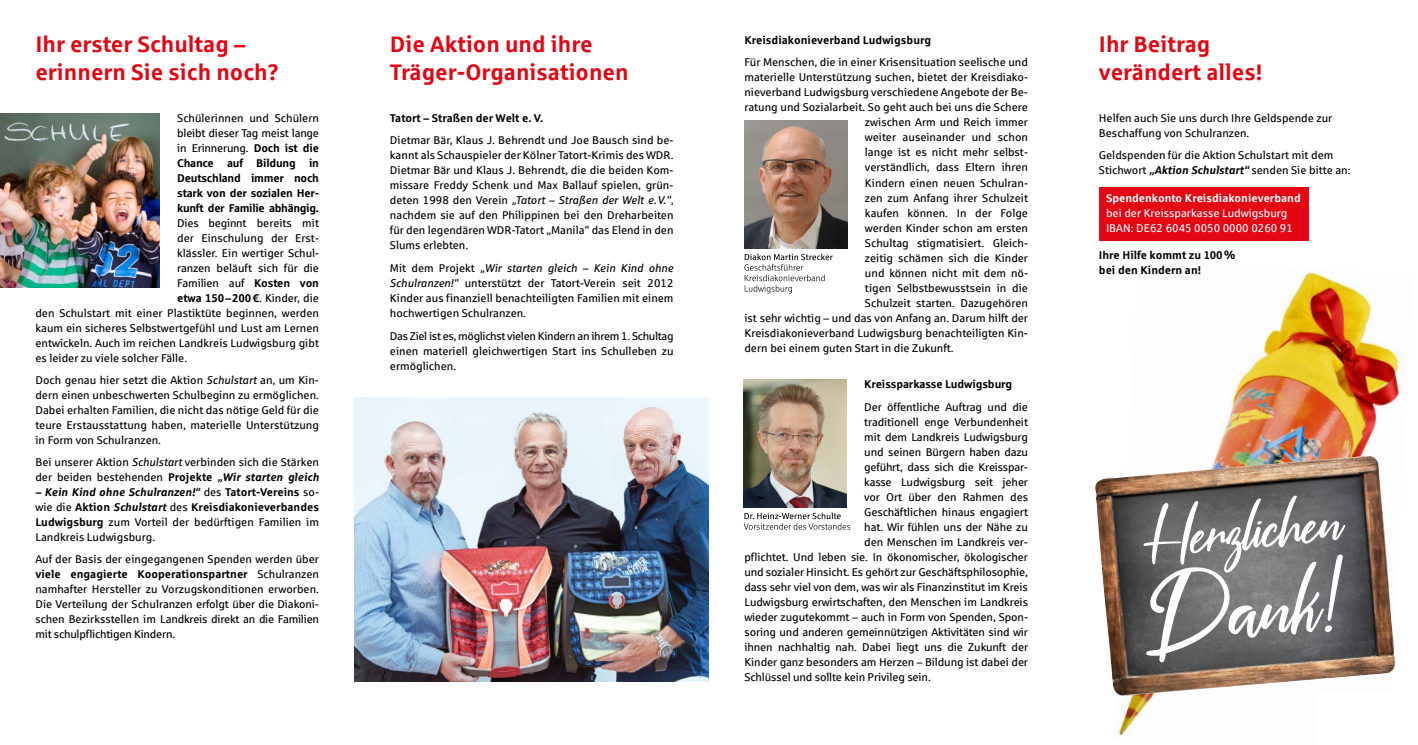
<style>
.page{position:relative;width:1418px;height:745px;background:#fff}
.page>*{position:absolute;margin:0;border:0;box-sizing:border-box;transform-origin:0 0}
.t1{font:700 22.5px/27.5px "Sparkasse Rg";color:#e30613}
.t2{font:11.25px/15px "Sparkasse Rg";color:#000;text-align:justify}
.t3{font:700 11.25px/15px "Sparkasse Rg";letter-spacing:-.01em;color:#000;text-align:justify}
.t4{font:11.25px "Sparkasse Rg";letter-spacing:-.02em;color:#000}
.t5{font:11.25px/15px "Sparkasse Rg";color:#fff}
.t6{font:700 11.25px "Sparkasse Rg";color:#fff}
.s1{font-weight:400}
.s2{font-weight:700}
.s3{font-style:italic}
.s4{font-weight:700;font-style:italic}
</style>
<div class="page">
<img style="left:1118px;top:272px;width:282px;height:464px">
<div style="left:1098px;top:187px;width:209px;height:53px;background:#e30613"></div>
<img style="left:354px;top:397px;width:355px;height:283px">
<img style="left:743px;top:379px;width:103px;height:128px">
<svg style="left:743px;top:512px;width:107px;height:17px"></svg>
<img style="left:1095px;top:455px;width:302px;height:244px">
<svg style="left:1142px;top:494px;width:203px;height:168px"></svg>
<div style="left:1315px;top:691px;width:102px;height:53px;background:#fff"></div>
<img style="left:744px;top:120px;width:103px;height:128px">
<svg style="left:744px;top:253px;width:88px;height:40px"></svg>
<img style="left:0;top:113px;width:159px;height:174px">
<p class="t3" style="left:744px;top:32px;width:188px">Kreisdiakonieverband Ludwigsburg</p>
<p class="t2" style="left:744px;top:55px;width:285px">Für Menschen, die in einer Krisensituation seelische und</p>
<p class="t2" style="left:744px;top:70px;width:285px">materielle Unterstützung suchen, bietet der Kreisdiako-</p>
<p class="t2" style="left:744px;top:85px;width:285px">nieverband Ludwigsburg verschiedene Angebote der Be-</p>
<p class="t2" style="left:744px;top:100px;width:285px">ratung und Sozialarbeit. So geht auch bei uns die Schere</p>
<p class="t2" style="left:865px;top:115px;width:165px">zwischen Arm und Reich immer</p>
<p class="t2" style="left:865px;top:130px;width:164px">weiter auseinander und schon</p>
<p class="t2" style="left:865px;top:145px;width:165px">lange ist es nicht mehr selbst-</p>
<p class="t2" style="left:865px;top:160px;width:164px">verständlich, dass Eltern ihren</p>
<p class="t2" style="left:865px;top:175px;width:164px">Kindern einen neuen Schulran-</p>
<p class="t2" style="left:865px;top:190px;width:164px">zen zum Anfang ihrer Schulzeit</p>
<p class="t2" style="left:865px;top:205px;width:164px">kaufen können. In der Folge</p>
<p class="t2" style="left:865px;top:220px;width:164px">werden Kinder schon am ersten</p>
<p class="t2" style="left:865px;top:235px;width:165px">Schultag stigmatisiert. Gleich-</p>
<p class="t2" style="left:865px;top:250px;width:165px">zeitig schämen sich die Kinder</p>
<p class="t2" style="left:865px;top:265px;width:164px">und können nicht mit dem nö-</p>
<p class="t2" style="left:865px;top:280px;width:164px">tigen Selbstbewusstsein in die</p>
<p class="t2" style="left:865px;top:295px;width:164px">Schulzeit starten. Dazugehören</p>
<p class="t2" style="left:744px;top:310px;width:285px">ist sehr wichtig – und das von Anfang an. Darum hilft der</p>
<p class="t2" style="left:744px;top:325px;width:285px">Kreisdiakonieverband Ludwigsburg benachteiligten Kin-</p>
<p class="t2" style="left:744px;top:340px;width:211px">dern bei einem guten Start in die Zukunft.</p>
<h1 class="t1" style="left:35px;top:30px;width:245px">Ihr erster Schultag – erinnern Sie sich noch?</h1>
<h1 class="t1" style="left:390px;top:30px;width:240px">Die Aktion und ihre<br>Träger-Organisationen</h1>
<h1 class="t1" style="left:1098px;top:30px;width:165px">Ihr Beitrag verändert alles!</h1>
<p class="t3" style="left:177px;top:110px;width:143px"><span class="s1">Schülerinnen und Schülern bleibt dieser Tag meist lange in Erinnerung.</span> Doch ist die Chance auf Bildung in Deutschland immer noch stark von der sozialen Her&shy;kunft der Familie abhängig.</p>
<p class="t4" style="left:177px;top:216px;width:143px">Dies beginnt bereits mit</p>
<p class="t2" style="left:177px;top:230px;width:143px">der Einschulung der Erst-</p>
<p class="t2" style="left:177px;top:245px;width:143px">klässler. Ein wertiger Schul-</p>
<p class="t2" style="left:177px;top:260px;width:143px">ranzen beläuft sich für die</p>
<p class="t2" style="left:177px;top:275px;width:143px">Familien auf <span class="s2">Kosten von</span></p>
<p class="t3" style="left:177px;top:290px;width:143px">etwa 150–200€<span class="s1">. Kinder, die</span></p>
<p class="t2" style="left:35px;top:305px;width:285px">den Schulstart mit einer Plastiktüte beginnen, werden</p>
<p class="t2" style="left:35px;top:320px;width:285px">kaum ein sicheres Selbstwertgefühl und Lust am Lernen</p>
<p class="t2" style="left:35px;top:335px;width:285px">entwickeln. Auch im reichen Landkreis Ludwigsburg gibt</p>
<p class="t2" style="left:35px;top:350px;width:153px">es leider zu viele solcher Fälle.</p>
<p class="t2" style="left:35px;top:372px;width:285px">Doch genau hier setzt die Aktion <span class="s3">Schulstart</span> an, um Kin&shy;dern einen unbeschwerten Schulbeginn zu ermöglichen.<br>Dabei erhalten Familien, die nicht das nötige Geld für die teure Erstausstattung haben, materielle Unterstützung in Form von Schulranzen.</p>
<p class="t2" style="left:35px;top:454px;width:285px">Bei unserer Aktion <span class="s3">Schulstart</span> verbinden sich die Stärken der beiden bestehenden <span class="s2">Projekte</span> <span class="s4">„Wir starten gleich</span></p>
<p class="t2" style="left:35px;top:484px;width:285px"><span class="s4">– Kein Kind ohne Schulranzen!“</span> des <span class="s2">Tatort-Vereins</span> so&shy;wie die <span class="s2">Aktion</span> <span class="s4">Schulstart</span> des <span class="s2">Kreisdiakonieverbandes Ludwigsburg</span> zum Vorteil der bedürftigen Familien im Landkreis Ludwigsburg.</p>
<p class="t2" style="left:35px;top:551px;width:285px">Auf der Basis der eingegangenen Spenden werden über <span class="s2">viele engagierte Kooperationspartner</span> Schulranzen namhafter Hersteller zu Vorzugskonditionen erworben.<br>Die Verteilung der Schulranzen erfolgt über die Diakoni&shy;schen Bezirksstellen im Landkreis direkt an die Familien mit schulpflichtigen Kindern.</p>
<p class="t2" style="left:1098px;top:110px;width:235px">Helfen auch Sie uns durch Ihre Geldspende zur<br>Beschaffung von Schulranzen.</p>
<p class="t2" style="left:1098px;top:147px;width:253px">Geldspenden für die Aktion Schulstart mit dem<br>Stichwort <span class="s4">„Aktion Schulstart“</span> senden Sie bitte an:</p>
<p class="t6" style="left:1106px;top:190px;width:196px">Spendenkonto Kreisdiakonieverband</p>
<p class="t5" style="left:1106px;top:205px;width:188px">bei der Kreissparkasse Ludwigsburg<br>IBAN: DE62 6045 0050 0000 0260 91</p>
<p class="t3" style="left:1098px;top:247px;width:138px">Ihre Hilfe kommt zu 100% bei den Kindern an!</p>
<p class="t3" style="left:390px;top:110px;width:155px">Tatort – Straßen der Welt e. V.</p>
<p class="t2" style="left:390px;top:132px;width:285px">Dietmar Bär, Klaus J. Behrendt und Joe Bausch sind be&shy;kannt als Schauspieler der Kölner Tatort-Krimis des WDR.<br>Dietmar Bär und Klaus J. Behrendt, die die beiden Kom&shy;missare Freddy Schenk und Max Ballauf spielen, grün&shy;deten 1998 den Verein <span class="s3">„Tatort – Straßen der Welt e.V.“</span>, nachdem sie auf den Philippinen bei den Dreharbeiten für den legendären WDR-Tatort „Manila“ das Elend in den Slums erlebten.</p>
<p class="t2" style="left:390px;top:260px;width:285px">Mit dem Projekt <span class="s3">„Wir starten gleich – Kein Kind ohne Schulranzen!“</span> unterstützt der Tatort-Verein seit 2012<br>Kinder aus finanziell benachteiligten Familien mit einem hochwertigen Schulranzen.</p>
<p class="t2" style="left:390px;top:327px;width:285px">Das Ziel ist es, möglichst vielen Kindern an ihrem 1. Schultag einen materiell gleichwertigen Start ins Schulleben zu ermöglichen.</p>
<p class="t3" style="left:864px;top:376px;width:149px">Kreissparkasse Ludwigsburg</p>
<p class="t2" style="left:864px;top:398px;width:165px">Der öffentliche Auftrag und die</p>
<p class="t2" style="left:864px;top:413px;width:165px">traditionell enge Verbundenheit</p>
<p class="t2" style="left:864px;top:428px;width:165px">mit dem Landkreis Ludwigsburg</p>
<p class="t4" style="left:864px;top:444px;width:165px">und seinen Bürgern haben dazu</p>
<p class="t4" style="left:864px;top:459px;width:165px">geführt, dass sich die Kreisspar-</p>
<p class="t2" style="left:864px;top:473px;width:165px">kasse Ludwigsburg seit jeher</p>
<p class="t2" style="left:864px;top:488px;width:165px">vor Ort über den Rahmen des</p>
<p class="t2" style="left:864px;top:503px;width:165px">Geschäftlichen hinaus engagiert</p>
<p class="t2" style="left:864px;top:518px;width:165px">hat. Wir fühlen uns der Nähe zu</p>
<p class="t2" style="left:864px;top:533px;width:165px">den Menschen im Landkreis ver-</p>
<p class="t2" style="left:744px;top:548px;width:285px">pflichtet. Und leben sie. In ökonomischer, ökologischer</p>
<p class="t2" style="left:744px;top:563px;width:285px">und sozialer Hinsicht. Es gehört zur Geschäftsphilosophie,</p>
<p class="t2" style="left:744px;top:578px;width:285px">dass sehr viel von dem, was wir als Finanzinstitut im Kreis</p>
<p class="t2" style="left:744px;top:593px;width:285px">Ludwigsburg erwirtschaften, den Menschen im Landkreis</p>
<p class="t2" style="left:744px;top:608px;width:285px">wieder zugutekommt – auch in Form von Spenden, Spon-</p>
<p class="t2" style="left:744px;top:623px;width:285px">soring und anderen gemeinnützigen Aktivitäten sind wir</p>
<p class="t2" style="left:744px;top:638px;width:285px">ihnen nachhaltig nah. Dabei liegt uns die Zukunft der</p>
<p class="t2" style="left:744px;top:653px;width:285px">Kinder ganz besonders am Herzen – Bildung ist dabei der</p>
<p class="t2" style="left:744px;top:668px;width:188px">Schlüssel und sollte kein Privileg sein.</p>
</div>
